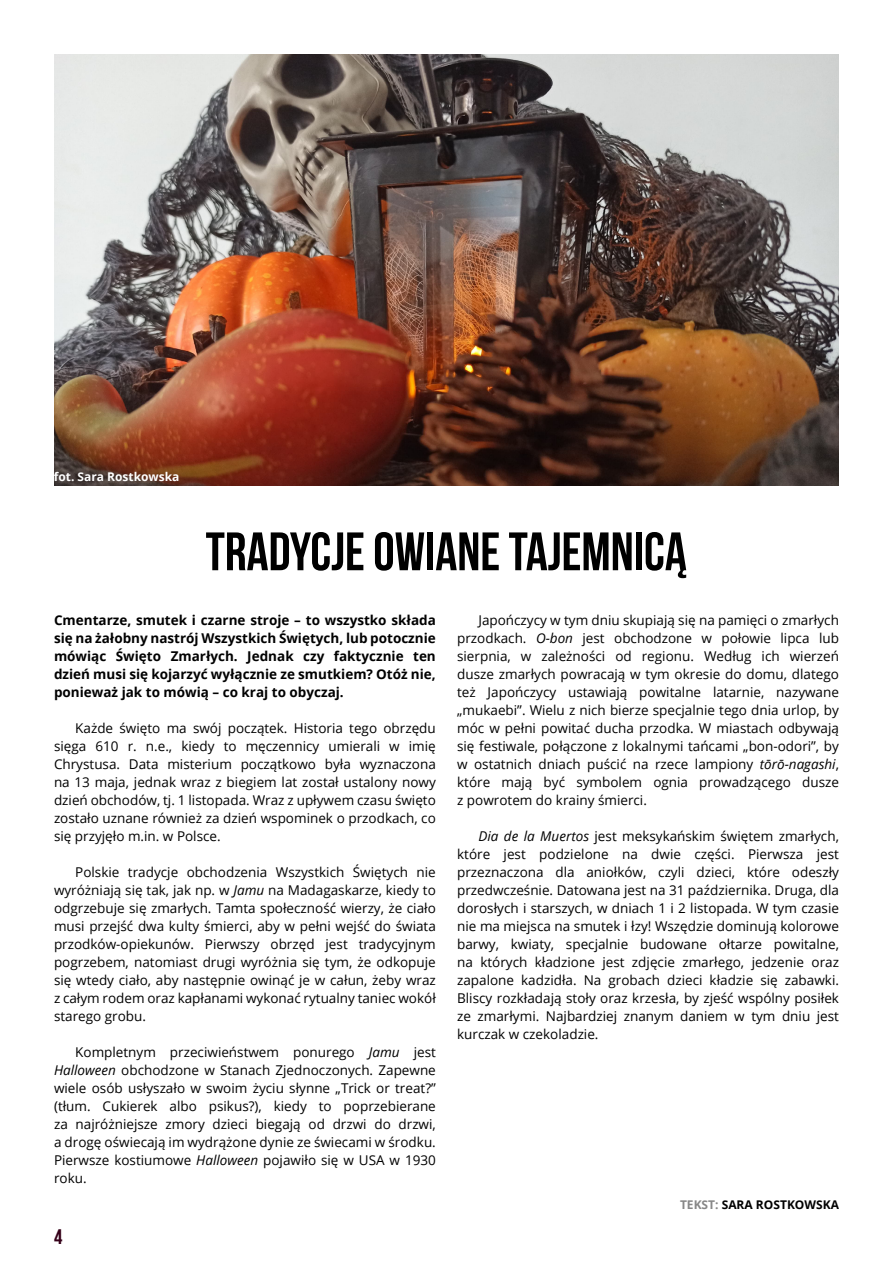
<style>
.page{position:relative;width:893px;height:1263px;background:#fff}
.page>*{position:absolute;margin:0;border:0;box-sizing:border-box;transform-origin:0 0}
.t1{font:700 54px "Bebas Neue";color:#000}
.t2{font:700 21px "Bebas Neue";color:#350019}
.t3{font:13.5px/18px "Open Sans";color:#000;text-align:justify}
.t4{font:700 13.5px/18px "Open Sans";color:#000;text-align:justify}
.t5{font:700 12px "Open Sans";color:#000}
.t6{font:700 12px "Open Sans";color:#fff}
.s1{font-style:italic}
.s2{color:#878787}
</style>
<div class="page">
<img style="left:54px;top:54px;width:785px;height:431px">
<p class="t6" style="left:54px;top:468px;width:127px">fot. Sara Rostkowska</p>
<h1 class="t1" style="left:206px;top:522px;width:483px">TRADYCJE OWIANE TAJEMNICĄ</h1>
<p class="t4" style="left:54px;top:611px;width:383px">Cmentarze, smutek i czarne stroje – to wszystko składa się na żałobny nastrój Wszystkich Świętych, lub potocznie mówiąc Święto Zmarłych. Jednak czy faktycznie ten dzień musi się kojarzyć wyłącznie ze smutkiem? Otóż nie, ponieważ jak to mówią – co kraj to obyczaj.</p>
<p class="t3" style="left:54px;top:718px;width:383px;text-indent:21px">Każde święto ma swój początek. Historia tego obrzędu sięga 610 r. n.e., kiedy to męczennicy umierali w imię Chrystusa. Data misterium początkowo była wyznaczona na 13 maja, jednak wraz z biegiem lat został ustalony nowy dzień obchodów, tj. 1 listopada. Wraz z upływem czasu święto zostało uznane również za dzień wspominek o przodkach, co się przyjęło m.in. w Polsce.</p>
<p class="t3" style="left:54px;top:862px;width:383px;text-indent:21px">Polskie tradycje obchodzenia Wszystkich Świętych nie wyróżniają się tak, jak np. w <span class="s1">Jamu</span> na Madagaskarze, kiedy to odgrzebuje się zmarłych. Tamta społeczność wierzy, że ciało musi przejść dwa kulty śmierci, aby w pełni wejść do świata przodków-opiekunów. Pierwszy obrzęd jest tradycyjnym pogrzebem, natomiast drugi wyróżnia się tym, że odkopuje się wtedy ciało, aby następnie owinąć je w całun, żeby wraz z całym rodem oraz kapłanami wykonać rytualny taniec wokół starego grobu.</p>
<p class="t3" style="left:54px;top:1042px;width:383px;text-indent:21px">Kompletnym przeciwieństwem ponurego <span class="s1">Jamu</span> jest <span class="s1">Halloween</span> obchodzone w Stanach Zjednoczonych. Zapewne wiele osób usłyszało w swoim życiu słynne „Trick or treat?” (tłum. Cukierek albo psikus?), kiedy to poprzebierane za najróżniejsze zmory dzieci biegają od drzwi do drzwi, a drogę oświecają im wydrążone dynie ze świecami w środku.<br>Pierwsze kostiumowe <span class="s1">Halloween</span> pojawiło się w USA w 1930 roku.</p>
<h2 class="t2" style="left:54px;top:1225px;width:10px">4</h2>
<p class="t3" style="left:457px;top:610px;width:383px;text-indent:21px">Japończycy w tym dniu skupiają się na pamięci o zmarłych przodkach. <span class="s1">O-bon</span> jest obchodzone w połowie lipca lub sierpnia, w zależności od regionu. Według ich wierzeń dusze zmarłych powracają w tym okresie do domu, dlatego też Japończycy ustawiają powitalne latarnie, nazywane „mukaebi”. Wielu z nich bierze specjalnie tego dnia urlop, by móc w pełni powitać ducha przodka. W miastach odbywają się festiwale, połączone z lokalnymi tańcami „bon-odori”, by w ostatnich dniach puścić na rzece lampiony <span class="s1">tōrō-nagashi</span>, które mają być symbolem ognia prowadzącego dusze z powrotem do krainy śmierci.</p>
<p class="t3" style="left:457px;top:826px;width:383px;text-indent:21px"><span class="s1">Dia de la Muertos</span> jest meksykańskim świętem zmarłych, które jest podzielone na dwie części. Pierwsza jest przeznaczona dla aniołków, czyli dzieci, które odeszły przedwcześnie. Datowana jest na 31 października. Druga, dla dorosłych i starszych, w dniach 1 i 2 listopada. W tym czasie nie ma miejsca na smutek i łzy! Wszędzie dominują kolorowe barwy, kwiaty, specjalnie budowane ołtarze powitalne, na których kładzione jest zdjęcie zmarłego, jedzenie oraz zapalone kadzidła. Na grobach dzieci kładzie się zabawki.<br>Bliscy rozkładają stoły oraz krzesła, by zjeść wspólny posiłek ze zmarłymi. Najbardziej znanym daniem w tym dniu jest kurczak w czekoladzie.</p>
<p class="t5" style="left:680px;top:1196px;width:160px"><span class="s2">TEKST:</span> SARA ROSTKOWSKA</p>
</div>
